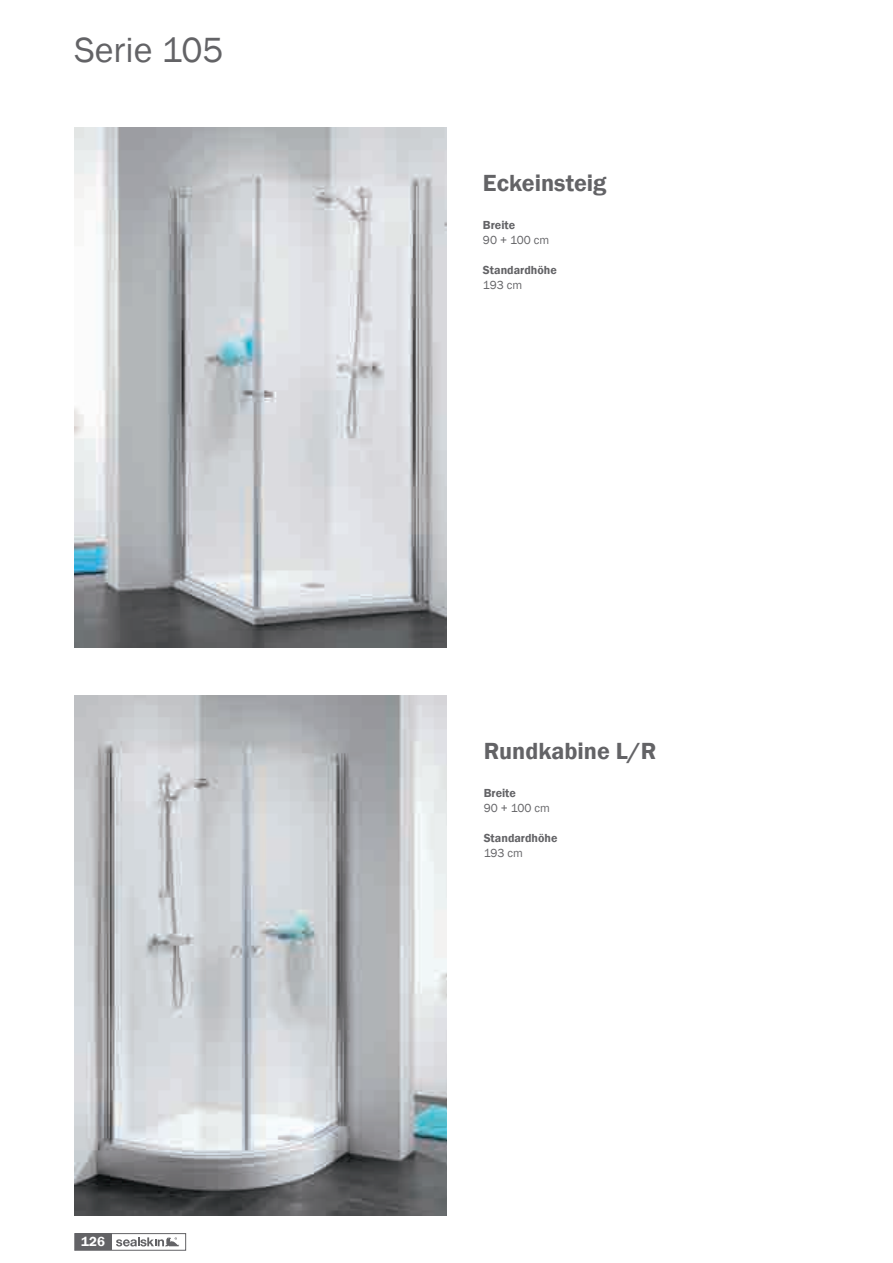
<style>
.page{position:relative;width:893px;height:1263px;background:#fff}
.page>*{position:absolute;margin:0;border:0;box-sizing:border-box;transform-origin:0 0}
.t1{font:36px "Franklin Gothic";color:#636366}
.t2{font:600 24px "Franklin Gothic";color:#636366}
.t3{font:600 13.5px "Franklin Gothic";color:#fff}
.t4{font:600 12px "Franklin Gothic";color:#636366}
.t5{font:12px "Franklin Gothic";color:#636366}
</style>
<div class="page">
<img style="left:74px;top:128px;width:372px;height:520px">
<img style="left:74px;top:695px;width:372px;height:521px">
<div style="left:75px;top:1233px;width:37px;height:17px;background:#636366"></div>
<div style="left:74px;top:1233px;width:112px;height:17px;border:1px solid #636366"></div>
<svg style="left:116px;top:1237px;width:63px;height:9px"></svg>
<h1 class="t1" style="left:74px;top:28px;width:151px">Serie 105</h1>
<p class="t3" style="left:81px;top:1233px;width:25px">126</p>
<h2 class="t2" style="left:483px;top:169px;width:125px">Eckeinsteig</h2>
<p class="t4" style="left:483px;top:218px;width:34px">Breite</p>
<p class="t5" style="left:483px;top:233px;width:68px">90 + 100 cm</p>
<p class="t4" style="left:483px;top:263px;width:75px">Standardhöhe</p>
<p class="t5" style="left:483px;top:278px;width:41px">193 cm</p>
<h2 class="t2" style="left:484px;top:736px;width:174px">Rundkabine L/R</h2>
<p class="t4" style="left:484px;top:785px;width:34px">Breite</p>
<p class="t5" style="left:484px;top:800px;width:68px">90 + 100 cm</p>
<p class="t4" style="left:484px;top:830px;width:75px">Standardhöhe</p>
<p class="t5" style="left:484px;top:845px;width:41px">193 cm</p>
</div>
